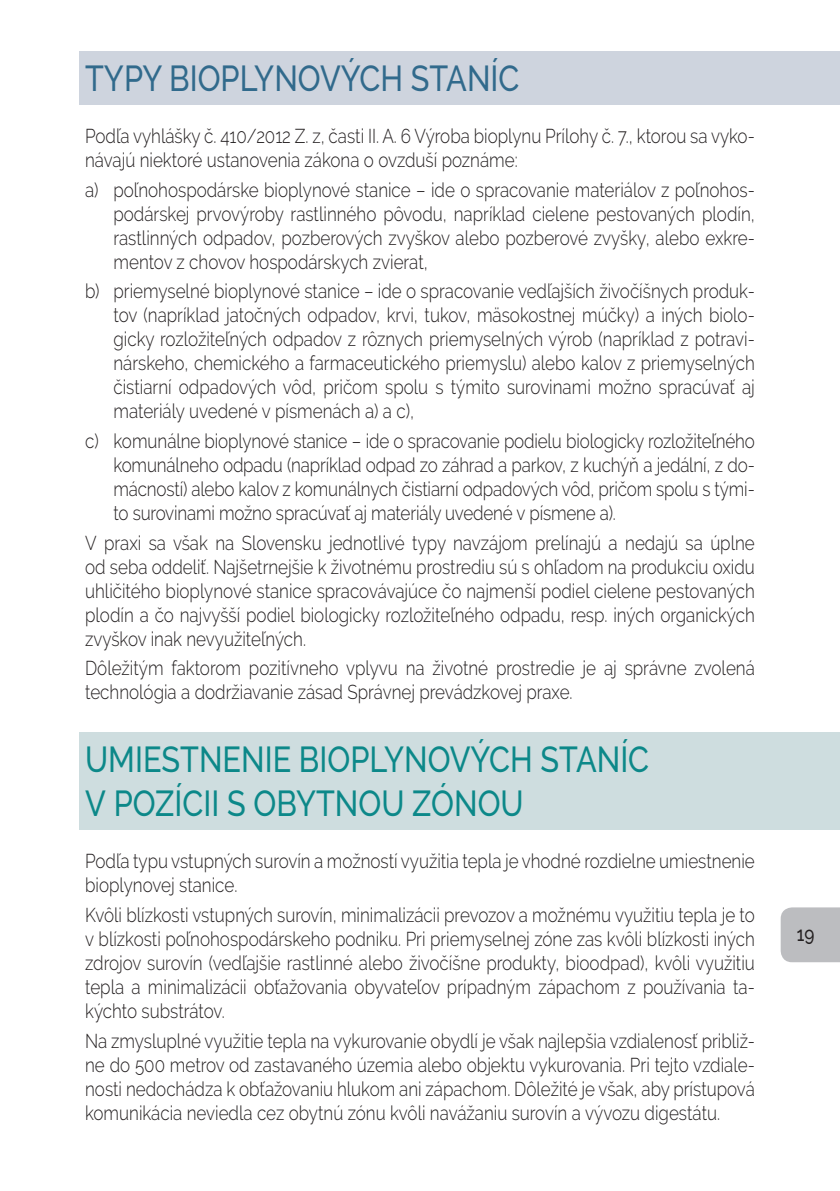
<style>
.page{position:relative;width:840px;height:1191px;background:#fff}
.page>*{position:absolute;margin:0;border:0;box-sizing:border-box;transform-origin:0 0}
.t1{font:500 36px/44px "Raleway";color:#0c8889;scale:.85 1}
.t2{font:500 36px "Raleway";color:#316a8c;scale:.85 1}
.t3{font:300 20px/24px "Raleway";color:#231f20;text-align:justify;scale:.85 1}
.t4{font:500 20px "Raleway";color:#231f20;scale:.85 1}
</style>
<div class="page">
<div style="left:780px;top:907px;width:59px;height:55px;background:#bcbdc0"></div>
<div style="left:79px;top:51px;width:760px;height:54px;background:#ced4de"></div>
<div style="left:79px;top:732px;width:760px;height:98px;background:#cedddf"></div>
<h1 class="t2" style="left:85px;top:57px;width:512px">TYPY BIOPLYNOVÝCH STANÍC</h1>
<p class="t3" style="left:85px;top:124px;width:789px">Podľa vyhlášky č. 410/2012 Z. z, časti II. A. 6 Výroba bioplynu Prílohy č. 7., ktorou sa vyko&shy;návajú niektoré ustanovenia zákona o ovzduší poznáme:</p>
<p class="t3" style="left:113px;top:177px;width:755px;text-indent:-28px">a) poľnohospodárske bioplynové stanice – ide o spracovanie materiálov z poľnohos&shy;podárskej prvovýroby rastlinného pôvodu, napríklad cielene pestovaných plodín, rastlinných odpadov, pozberových zvyškov alebo pozberové zvyšky, alebo exkre&shy;mentov z chovov hospodárskych zvierat,</p>
<p class="t3" style="left:113px;top:279px;width:755px;text-indent:-28px">b) priemyselné bioplynové stanice – ide o spracovanie vedľajších živočíšnych produk&shy;tov (napríklad jatočných odpadov, krvi, tukov, mäsokostnej múčky) a iných biolo&shy;gicky rozložiteľných odpadov z rôznych priemyselných výrob (napríklad z potravi&shy;nárskeho, chemického a farmaceutického priemyslu) alebo kalov z priemyselných čistiarní odpadových vôd, pričom spolu s týmito surovinami možno spracúvať aj materiály uvedené v písmenách a) a c),</p>
<p class="t3" style="left:113px;top:429px;width:755px;text-indent:-28px">c) komunálne bioplynové stanice – ide o spracovanie podielu biologicky rozložiteľného komunálneho odpadu (napríklad odpad zo záhrad a parkov, z kuchýň a jedální, z do&shy;mácností) alebo kalov z komunálnych čistiarní odpadových vôd, pričom spolu s tými&shy;to surovinami možno spracúvať aj materiály uvedené v písmene a).</p>
<p class="t3" style="left:85px;top:530px;width:789px">V praxi sa však na Slovensku jednotlivé typy navzájom prelínajú a nedajú sa úplne od seba oddeliť. Najšetrnejšie k životnému prostrediu sú s ohľadom na produkciu oxidu uhličitého bioplynové stanice spracovávajúce čo najmenší podiel cielene pestovaných plodín a čo najvyšší podiel biologicky rozložiteľného odpadu, resp. iných organických zvyškov inak nevyužiteľných.</p>
<p class="t3" style="left:85px;top:656px;width:789px">Dôležitým faktorom pozitívneho vplyvu na životné prostredie je aj správne zvolená technológia a dodržiavanie zásad Správnej prevádzkovej praxe.</p>
<h1 class="t1" style="left:85px;top:737px;width:664px">UMIESTNENIE BIOPLYNOVÝCH STANÍC<br>V POZÍCII S OBYTNOU ZÓNOU</h1>
<p class="t3" style="left:85px;top:849px;width:789px">Podľa typu vstupných surovín a možností využitia tepla je vhodné rozdielne umiestnenie bioplynovej stanice.</p>
<p class="t3" style="left:85px;top:902px;width:789px">Kvôli blízkosti vstupných surovín, minimalizácii prevozov a možnému využitiu tepla je to v blízkosti poľnohospodárskeho podniku. Pri priemyselnej zóne zas kvôli blízkosti iných zdrojov surovín (vedľajšie rastlinné alebo živočíšne produkty, bioodpad), kvôli využitiu tepla a minimalizácii obťažovania obyvateľov prípadným zápachom z používania ta&shy;kýchto substrátov.</p>
<p class="t3" style="left:85px;top:1028px;width:789px">Na zmysluplné využitie tepla na vykurovanie obydlí je však najlepšia vzdialenosť približ&shy;ne do 500 metrov od zastavaného územia alebo objektu vykurovania. Pri tejto vzdiale&shy;nosti nedochádza k obťažovaniu hlukom ani zápachom. Dôležité je však, aby prístupová komunikácia neviedla cez obytnú zónu kvôli navážaniu surovín a vývozu digestátu.</p>
<p class="t4" style="left:796px;top:922px;width:22px">19</p>
</div>
